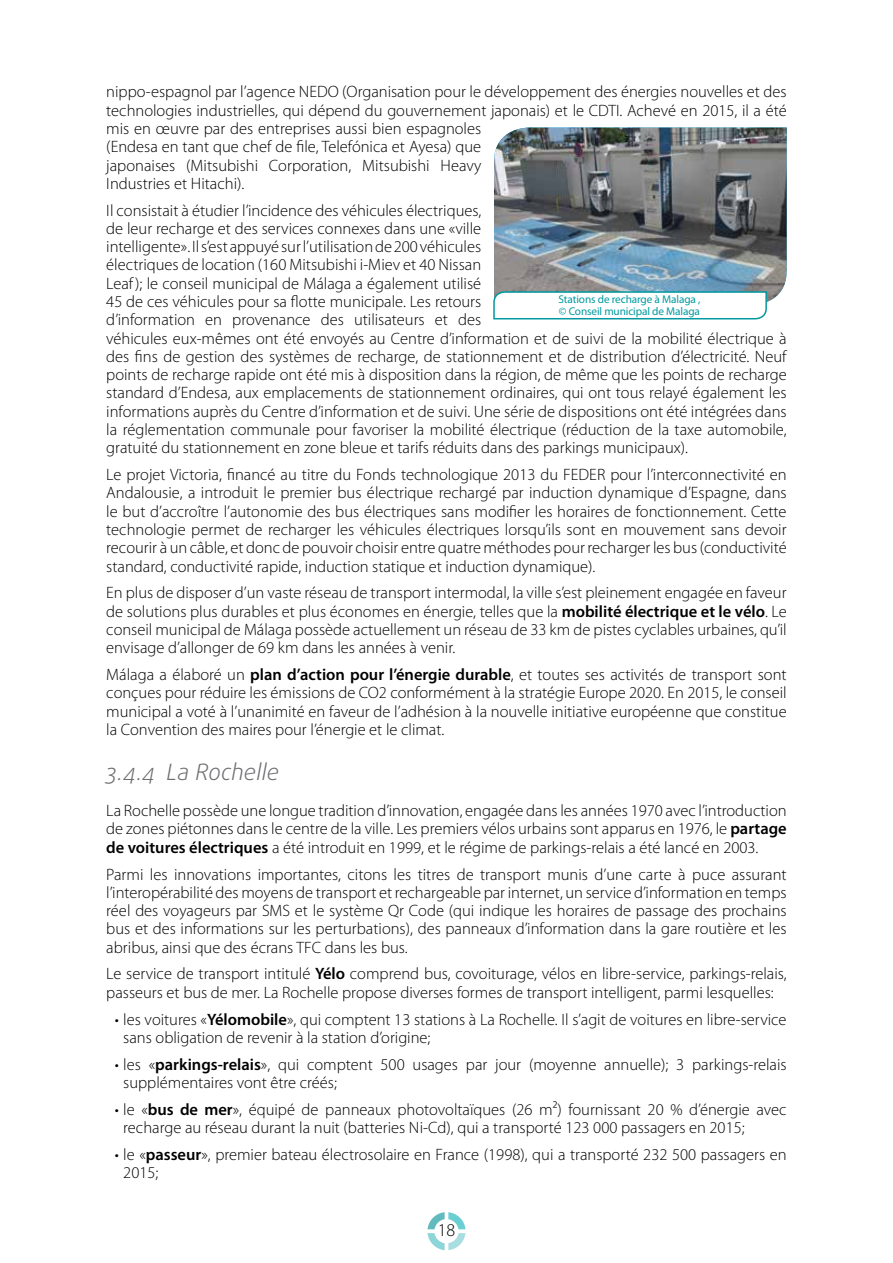
<style>
.page{position:relative;width:893px;height:1263px;background:#fff}
.page>*{position:absolute;margin:0;border:0;box-sizing:border-box;transform-origin:0 0}
.t1{font:italic 300 22.5px "Daxline Pro";color:#6d6e71}
.t2{font:300 18px "Myriad Pro";color:#000}
.t3{font:300 16.5px/18.3px "Myriad Pro";color:#000}
.t4{font:11.25px/12px "Myriad Pro";letter-spacing:-.01em;color:#00999f}
.s1{font-weight:600}
</style>
<div class="page">
<svg style="left:427px;top:1212px;width:38px;height:38px"></svg>
<img style="left:494px;top:128px;width:293px;height:174px">
<svg style="left:493px;top:291px;width:275px;height:29px"></svg>
<p class="t3" style="left:106px;top:83px;width:682px">nippo-espagnol par l’agence NEDO (Organisation pour le développement des énergies nouvelles et des technologies industrielles, qui dépend du gouvernement japonais) et le CDTI. Achevé en 2015, il a été mis en œuvre par des entreprises aussi bien espagnoles<br>(Endesa en tant que chef de file, Telefónica et Ayesa) que<br>japonaises (Mitsubishi Corporation, Mitsubishi Heavy<br>Industries et Hitachi).</p>
<p class="t3" style="left:106px;top:201px;width:682px">Il consistait à étudier l’incidence des véhicules électriques,<br>de leur recharge et des services connexes dans une «ville<br>intelligente». Il s’est appuyé sur l’utilisation de 200 véhicules<br>électriques de location (160 Mitsubishi i-Miev et 40 Nissan<br>Leaf ); le conseil municipal de Málaga a également utilisé<br>45 de ces véhicules pour sa flotte municipale. Les retours<br>d’information en provenance des utilisateurs et des<br>véhicules eux-mêmes ont été envoyés au Centre d’information et de suivi de la mobilité électrique à des fins de gestion des systèmes de recharge, de stationnement et de distribution d’électricité. Neuf points de recharge rapide ont été mis à disposition dans la région, de même que les points de recharge standard d’Endesa, aux emplacements de stationnement ordinaires, qui ont tous relayé également les informations auprès du Centre d’information et de suivi. Une série de dispositions ont été intégrées dans la réglementation communale pour favoriser la mobilité électrique (réduction de la taxe automobile, gratuité du stationnement en zone bleue et tarifs réduits dans des parkings municipaux).</p>
<p class="t3" style="left:106px;top:466px;width:682px;text-align:justify">Le projet Victoria, financé au titre du Fonds technologique 2013 du FEDER pour l’interconnectivité en Andalousie, a introduit le premier bus électrique rechargé par induction dynamique d’Espagne, dans le but d’accroître l’autonomie des bus électriques sans modifier les horaires de fonctionnement. Cette technologie permet de recharger les véhicules électriques lorsqu’ils sont en mouvement sans devoir recourir à un câble, et donc de pouvoir choisir entre quatre méthodes pour recharger les bus (conductivité standard, conductivité rapide, induction statique et induction dynamique).</p>
<p class="t3" style="left:106px;top:584px;width:682px;text-align:justify">En plus de disposer d’un vaste réseau de transport intermodal, la ville s’est pleinement engagée en faveur de solutions plus durables et plus économes en énergie, telles que la <span class="s1">mobilité électrique et le vélo</span>. Le conseil municipal de Málaga possède actuellement un réseau de 33 km de pistes cyclables urbaines, qu’il envisage d’allonger de 69 km dans les années à venir.</p>
<p class="t3" style="left:106px;top:665px;width:682px;text-align:justify">Málaga a élaboré un <span class="s1">plan d’action pour l’énergie durable</span>, et toutes ses activités de transport sont conçues pour réduire les émissions de CO2 conformément à la stratégie Europe 2020. En 2015, le conseil municipal a voté à l’unanimité en faveur de l’adhésion à la nouvelle initiative européenne que constitue la Convention des maires pour l’énergie et le climat.</p>
<h1 class="t1" style="left:106px;top:757px;width:174px">3.4.4 La Rochelle</h1>
<p class="t3" style="left:106px;top:802px;width:682px;text-align:justify">La Rochelle possède une longue tradition d’innovation, engagée dans les années 1970 avec l’introduction de zones piétonnes dans le centre de la ville. Les premiers vélos urbains sont apparus en 1976, le <span class="s1">partage de voitures électriques</span> a été introduit en 1999, et le régime de parkings-relais a été lancé en 2003.</p>
<p class="t3" style="left:106px;top:865px;width:682px;text-align:justify">Parmi les innovations importantes, citons les titres de transport munis d’une carte à puce assurant l’interopérabilité des moyens de transport et rechargeable par internet, un service d’information en temps réel des voyageurs par SMS et le système Qr Code (qui indique les horaires de passage des prochains bus et des informations sur les perturbations), des panneaux d’information dans la gare routière et les abribus, ainsi que des écrans TFC dans les bus.</p>
<p class="t3" style="left:106px;top:965px;width:682px">Le service de transport intitulé <span class="s1">Yélo</span> comprend bus, covoiturage, vélos en libre-service, parkings-relais, passeurs et bus de mer. La Rochelle propose diverses formes de transport intelligent, parmi lesquelles:</p>
<p class="t3" style="left:123px;top:1010px;width:665px;text-indent:-8px">• les voitures «<span class="s1">Yélomobile</span>», qui comptent 13 stations à La Rochelle. Il s’agit de voitures en libre-service sans obligation de revenir à la station d’origine;</p>
<p class="t3" style="left:123px;top:1055px;width:665px;text-indent:-8px">• les «<span class="s1">parkings-relais</span>», qui comptent 500 usages par jour (moyenne annuelle); 3 parkings-relais supplémentaires vont être créés;</p>
<p class="t3" style="left:123px;top:1100px;width:665px;text-indent:-8px">• le «<span class="s1">bus de mer</span>», équipé de panneaux photovoltaïques (26 m²) fournissant 20 % d’énergie avec recharge au réseau durant la nuit (batteries Ni-Cd), qui a transporté 123 000 passagers en 2015;</p>
<p class="t3" style="left:123px;top:1145px;width:665px;text-indent:-8px">• le «<span class="s1">passeur</span>», premier bateau électrosolaire en France (1998), qui a transporté 232 500 passagers en<br>2015;</p>
<p class="t4" style="left:558px;top:294px;width:143px">Stations de recharge à Malaga , © Conseil municipal de Malaga</p>
<p class="t2" style="left:438px;top:1220px;width:19px">18</p>
</div>
